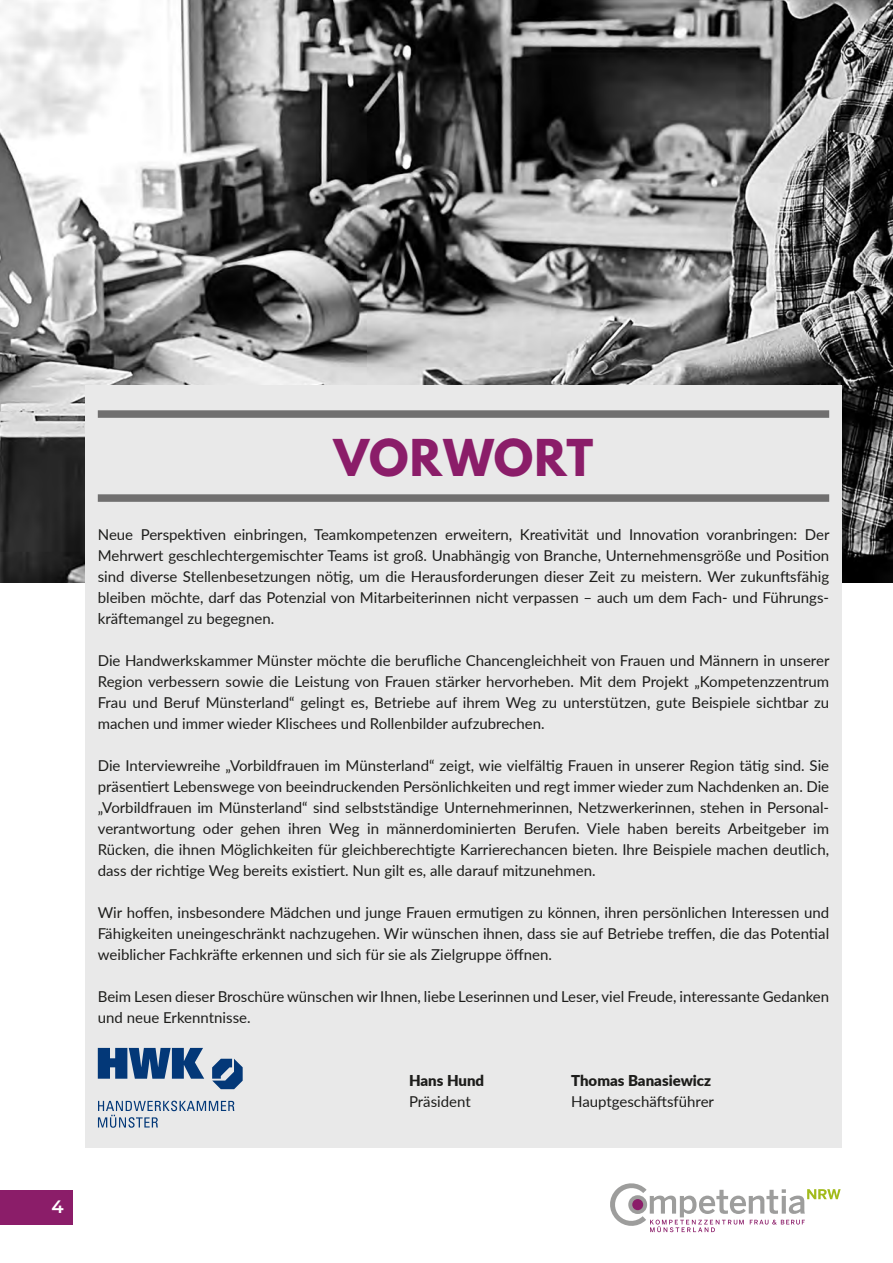
<style>
.page{position:relative;width:893px;height:1263px;background:#fff}
.page>*{position:absolute;margin:0;border:0;box-sizing:border-box;transform-origin:0 0}
.Brsch_Head{font:700 45px "League Spartan";letter-spacing:.015em;color:#8b1d69}
.t1{font:600 18px "Montserrat";color:#fff}
.Brsch_Copy{font:15px/21px "Lato";color:#1d1d1b;text-align:justify}
.Brsch_Copy-2{font:900 15px "Lato";color:#1d1d1b}
</style>
<div class="page">
<img style="left:0;top:0;width:892px;height:583px">
<div style="left:85px;top:385px;width:757px;height:763px;background:#e9e9e9"></div>
<div style="left:0;top:1191px;width:72px;height:34px;background:#8b1d69"></div>
<svg style="left:610px;top:1183px;width:231px;height:49px"></svg>
<svg style="left:98px;top:1101px;width:136px;height:27px"></svg>
<svg style="left:98px;top:1048px;width:106px;height:31px"></svg>
<svg style="left:212px;top:1059px;width:31px;height:30px"></svg>
<div style="left:98px;top:410px;width:731px;height:8px;background:#706f6f"></div>
<div style="left:98px;top:494px;width:731px;height:8px;background:#706f6f"></div>
<p class="Brsch_Head" style="left:334px;top:422px;width:261px">VORWORT</p>
<p class="Brsch_Copy" style="left:98px;top:523px;width:733px">Neue Perspektiven einbringen, Teamkompetenzen erweitern, Kreativität und Innovation voranbringen: Der Mehrwert geschlechtergemischter Teams ist groß. Unabhängig von Branche, Unternehmensgröße und Position sind diverse Stellenbesetzungen nötig, um die Herausforderungen dieser Zeit zu meistern. Wer zukunftsfähig bleiben möchte, darf das Potenzial von Mitarbeiterinnen nicht verpassen – auch um dem Fach- und Führungs&shy;kräftemangel zu begegnen.</p>
<p class="Brsch_Copy" style="left:98px;top:649px;width:733px">Die Handwerkskammer Münster möchte die berufliche Chancengleichheit von Frauen und Männern in unserer Region verbessern sowie die Leistung von Frauen stärker hervorheben. Mit dem Projekt „Kompetenzzentrum Frau und Beruf Münsterland“ gelingt es, Betriebe auf ihrem Weg zu unterstützen, gute Beispiele sichtbar zu machen und immer wieder Klischees und Rollenbilder aufzubrechen.</p>
<p class="Brsch_Copy" style="left:98px;top:754px;width:733px;text-align:left">Die Interviewreihe „Vorbildfrauen im Münsterland“ zeigt, wie vielfältig Frauen in unserer Region tätig sind. Sie präsentiert Lebenswege von beeindruckenden Persönlichkeiten und regt immer wieder zum Nachdenken an. Die „Vorbildfrauen im Münsterland“ sind selbstständige Unternehmerinnen, Netzwerkerinnen, stehen in Personal&shy;verantwortung oder gehen ihren Weg in männerdominierten Berufen. Viele haben bereits Arbeitgeber im Rücken, die ihnen Möglichkeiten für gleichberechtigte Karrierechancen bieten. Ihre Beispiele machen deutlich, dass der richtige Weg bereits existiert. Nun gilt es, alle darauf mitzunehmen.</p>
<p class="Brsch_Copy" style="left:98px;top:901px;width:733px">Wir hoffen, insbesondere Mädchen und junge Frauen ermutigen zu können, ihren persönlichen Interessen und Fähigkeiten uneingeschränkt nachzugehen. Wir wünschen ihnen, dass sie auf Betriebe treffen, die das Potential weiblicher Fachkräfte erkennen und sich für sie als Zielgruppe öffnen.</p>
<p class="Brsch_Copy" style="left:98px;top:985px;width:733px">Beim Lesen dieser Broschüre wünschen wir Ihnen, liebe Leserinnen und Leser, viel Freude, interessante Gedanken und neue Erkenntnisse.</p>
<p class="Brsch_Copy-2" style="left:409px;top:1069px;width:77px">Hans Hund</p>
<p class="Brsch_Copy-2" style="left:571px;top:1069px;width:142px">Thomas Banasiewicz</p>
<p class="Brsch_Copy" style="left:409px;top:1090px;width:63px">Präsident</p>
<p class="Brsch_Copy" style="left:571px;top:1090px;width:144px">Hauptgeschäftsführer</p>
<p class="t1" style="left:52px;top:1194px;width:14px">4</p>
</div>
